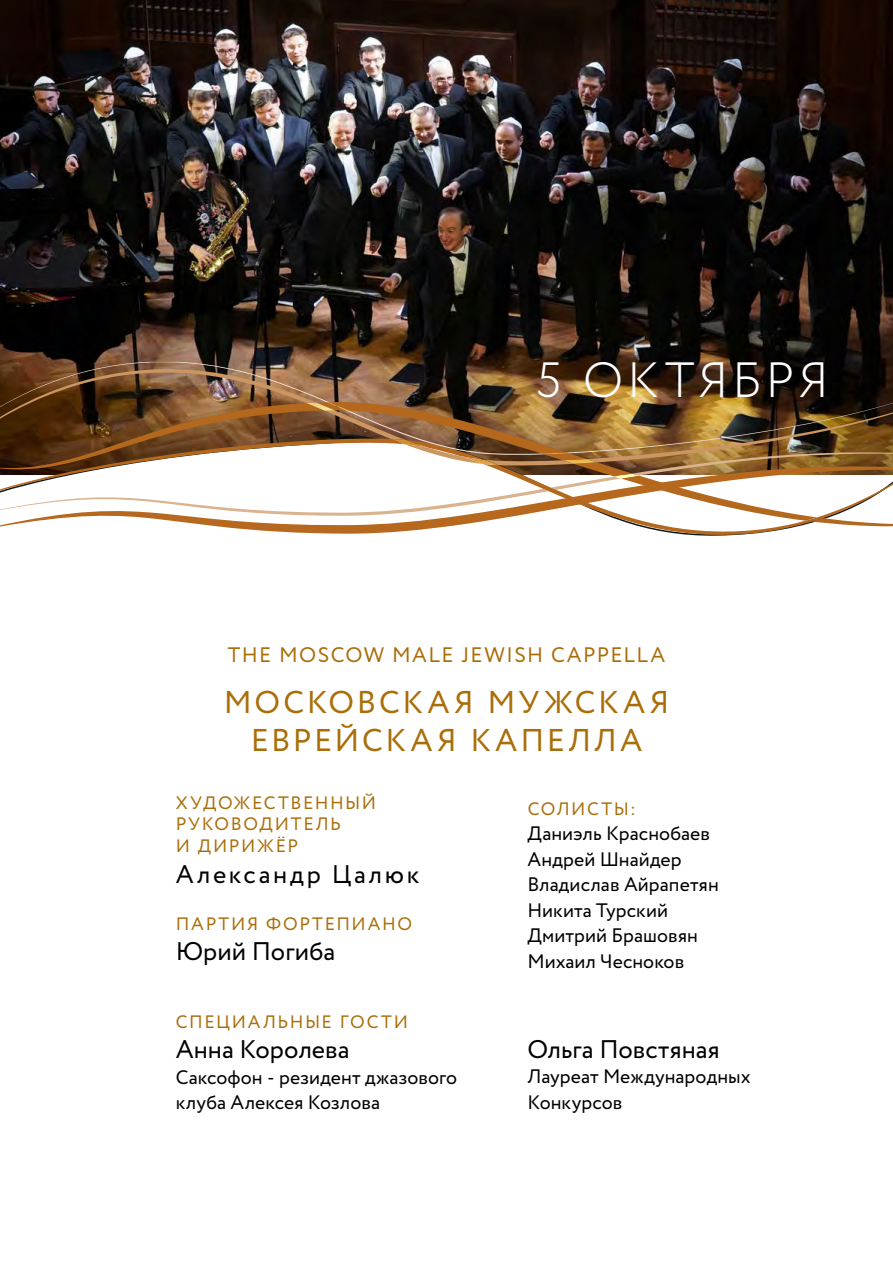
<style>
.page{position:relative;width:893px;height:1263px;background:#fff}
.page>*{position:absolute;margin:0;border:0;box-sizing:border-box;transform-origin:0 0}
.t1{font:300 49.5px "Circe";letter-spacing:.075em;color:#fff}
.t2{font:31.5px/37.8px "Circe";letter-spacing:.09em;color:#aa6e09;text-align:center}
.t3{font:25.5px "Circe";color:#000}
.t4{font:25.5px "Circe";letter-spacing:.105em;color:#000}
.t5{font:21px "Circe";letter-spacing:.065em;color:#aa6e09}
.t6{font:19.5px/25.5px "Circe";letter-spacing:.005em;color:#000}
.t7{font:18px/21.6px "Circe";letter-spacing:.09em;color:#aa6e09}
</style>
<div class="page">
<img style="left:0;top:0;width:893px;height:536px">
<svg style="left:0;top:464px;width:893px;height:71px"></svg>
<svg style="left:484px;top:455px;width:409px;height:11px;background:#926734"></svg>
<img style="left:563px;top:459px;width:34px;height:5px">
<svg style="left:0;top:455px;width:391px;height:9px"></svg>
<img style="left:391px;top:455px;width:107px;height:10px">
<img style="left:0;top:362px;width:893px;height:93px">
<img style="left:327px;top:402px;width:242px;height:52px">
<svg style="left:440px;top:446px;width:7px;height:2px"></svg>
<h1 class="t1" style="left:536px;top:348px;width:295px">5 ОКТЯБРЯ</h1>
<p class="t5" style="left:228px;top:641px;width:439px">THE MOSCOW MALE JEWISH CAPPELLA</p>
<h2 class="t2" style="left:224px;top:684px;width:447px">МОСКОВСКАЯ МУЖСКАЯ<br>ЕВРЕЙСКАЯ КАПЕЛЛА</h2>
<p class="t7" style="left:176px;top:792px;width:202px">ХУДОЖЕСТВЕННЫЙ<br>РУКОВОДИТЕЛЬ<br>И ДИРИЖЁР</p>
<h3 class="t4" style="left:176px;top:857px;width:245px">Александр Цалюк</h3>
<p class="t7" style="left:176px;top:913px;width:238px">ПАРТИЯ ФОРТЕПИАНО</p>
<h3 class="t3" style="left:176px;top:935px;width:161px">Юрий Погиба</h3>
<p class="t7" style="left:176px;top:1011px;width:234px">СПЕЦИАЛЬНЫЕ ГОСТИ</p>
<h3 class="t3" style="left:176px;top:1033px;width:175px">Анна Королева</h3>
<p class="t6" style="left:176px;top:1065px;width:283px">Саксофон - резидент джазового клуба Алексея Козлова</p>
<p class="t7" style="left:528px;top:798px;width:110px">СОЛИСТЫ:</p>
<p class="t6" style="left:528px;top:821px;width:193px">Даниэль Краснобаев<br>Андрей Шнайдер<br>Владислав Айрапетян<br>Никита Турский<br>Дмитрий Брашовян<br>Михаил Чесноков</p>
<h3 class="t3" style="left:528px;top:1032px;width:194px">Ольга Повстяная</h3>
<p class="t6" style="left:528px;top:1064px;width:225px">Лауреат Международных<br>Конкурсов</p>
</div>
